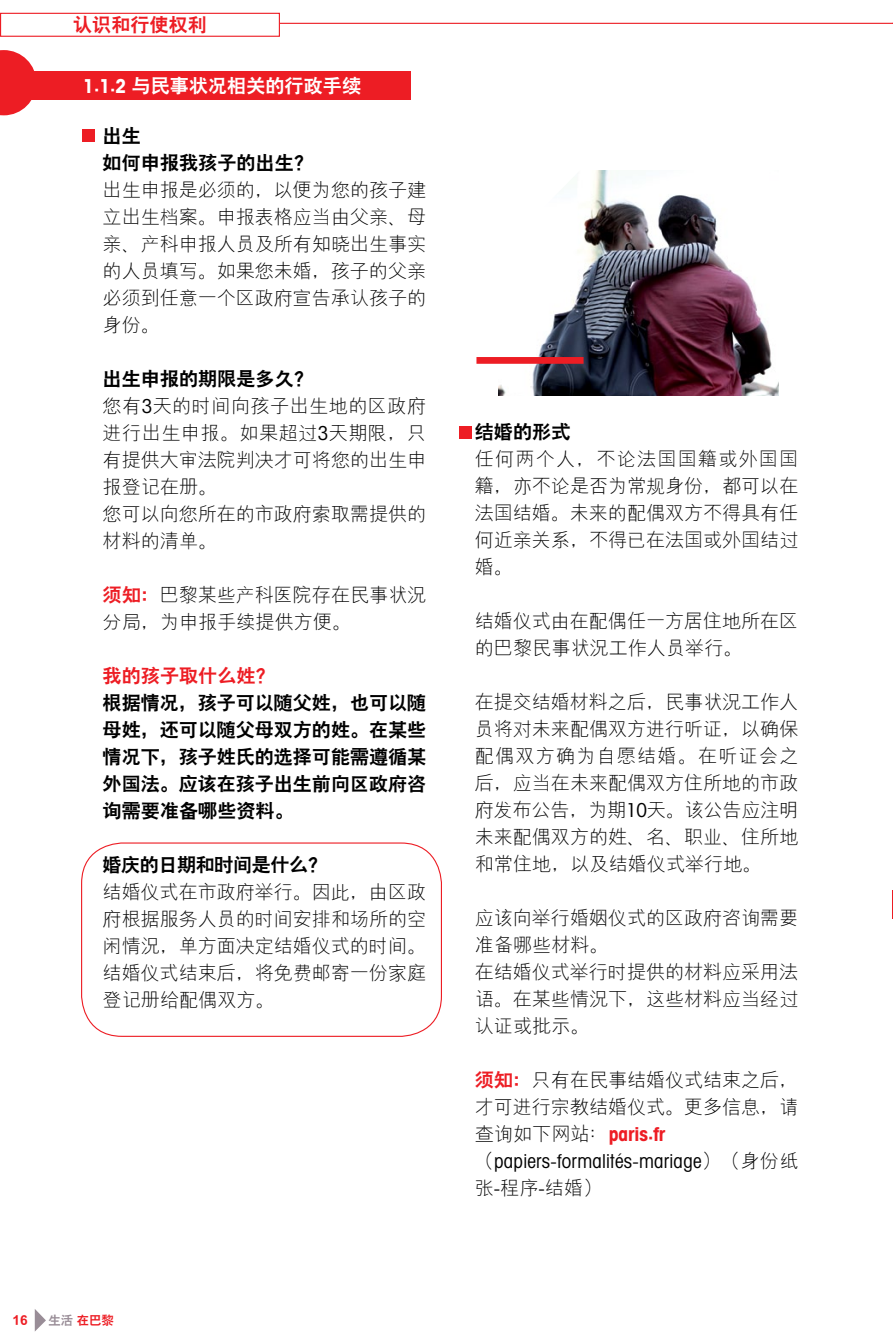
<style>
.page{position:relative;width:893px;height:1340px;background:#fff}
.page>*{position:absolute;margin:0;border:0;box-sizing:border-box;transform-origin:0 0}
.t1{font:300 19.12px/27px "M Hei GB";letter-spacing:-.005em;color:#000;text-align:justify}
.t2{font:800 19.12px/27px "C Hei 2 GB";letter-spacing:-.005em;color:#000}
.t3{font:condensed 19.12px "Avant Garde IT Cby BT";letter-spacing:.015em;color:#000}
.t4{font:800 19.12px "C Hei 2 GB";color:#fff}
.t5{font:800 19.12px "C Hei 2 GB";color:#ed1d24}
.t6{font:800 19.12px "C Hei 2 GB";letter-spacing:-.025em;color:#000}
.t7{font:800 13.5px "C Hei 2 GB";color:#ed1d24}
.t8{font:800 12.38px "C Hei 2 GB";color:#ed1d24}
.s1{font-family:"Avant Garde IT Cby BT";font-weight:700;font-stretch:condensed}
.s2{font-family:"Avant Garde IT Cby BT";font-weight:400;font-stretch:condensed}
.s3{font-family:"C Hei 2 GB";font-weight:800;color:#ed1d24}
.s4{color:#998d97}
.s5{font-family:"Avant Garde IT Cby BT";font-weight:700;font-stretch:condensed;color:#ed1d24}
.s6{font-family:"M Hei GB";font-weight:300;font-stretch:normal}
</style>
<div class="page">
<img style="left:498px;top:170px;width:280px;height:225px">
<svg style="left:498px;top:170px;width:101px;height:70px"></svg>
<div style="left:476px;top:357px;width:108px;height:7px;background:#ed1d24"></div>
<svg style="left:35px;top:1309px;width:11px;height:22px"></svg>
<svg style="left:0;top:50px;width:34px;height:65px"></svg>
<div style="left:83px;top:129px;width:12px;height:13px;background:#ed1d24"></div>
<div style="left:459px;top:426px;width:12px;height:12px;background:#ed1d24"></div>
<div style="left:1px;top:71px;width:409px;height:29px;background:#ed1d24"></div>
<div style="left:81px;top:842px;width:361px;height:194px;border:1px solid #ed1d24;border-radius:41px"></div>
<hr style="left:280px;top:23px;width:613px;height:1px;background:#ed1d24">
<div style="left:0;top:13px;width:280px;height:24px;border:1px solid #ed1d24"></div>
<svg style="left:892px;top:890px;width:1px;height:28px"></svg>
<p class="t5" style="left:73px;top:15px;width:135px">认识和行使权利</p>
<p class="t4" style="left:83px;top:76px;width:279px"><span class="s1">1</span>.<span class="s1">1</span>.<span class="s1">2</span> 与民事状况相关的行政手续</p>
<p class="t2" style="left:103px;top:124px;width:212px">出生<br>如何申报我孩子的出生？</p>
<p class="t1" style="left:103px;top:177px;width:325px">出生申报是必须的，以便为您的孩子建立出生档案。申报表格应当由父亲、母亲、产科申报人员及所有知晓出生事实的人员填写。如果您未婚，孩子的父亲必须到任意一个区政府宣告承认孩子的身份。</p>
<p class="t2" style="left:103px;top:367px;width:212px">出生申报的期限是多久？</p>
<p class="t1" style="left:103px;top:393px;width:325px;text-align:left">您有<span class="s2">3</span>天的时间向孩子出生地的区政府进行出生申报。如果超过<span class="s2">3</span>天期限，只有提供大审法院判决才可将您的出生申报登记在册。<br>您可以向您所在的市政府索取需提供的材料的清单。</p>
<p class="t1" style="left:103px;top:582px;width:325px"><span class="s3">须知：</span>巴黎某些产科医院存在民事状况分局，为申报手续提供方便。</p>
<p class="t5" style="left:103px;top:666px;width:174px">我的孩子取什么姓？</p>
<p class="t2" style="left:103px;top:691px;width:325px;text-align:justify">根据情况，孩子可以随父姓，也可以随母姓，还可以随父母双方的姓。在某些情况下，孩子姓氏的选择可能需遵循某外国法。应该在孩子出生前向区政府咨询需要准备哪些资料。</p>
<p class="t6" style="left:103px;top:855px;width:226px">婚庆的日期和时间是什么？</p>
<p class="t1" style="left:103px;top:879px;width:325px">结婚仪式在市政府举行。因此，由区政府根据服务人员的时间安排和场所的空闲情况，单方面决定结婚仪式的时间。结婚仪式结束后，将免费邮寄一份家庭登记册给配偶双方。</p>
<p class="t7" style="left:13px;top:1313px;width:17px">16</p>
<p class="t8" style="left:49px;top:1314px;width:67px"><span class="s4">生活</span> 在巴黎</p>
<p class="t2" style="left:475px;top:420px;width:97px">结婚的形式</p>
<p class="t1" style="left:475px;top:446px;width:325px">任何两个人，不论法国国籍或外国国籍，亦不论是否为常规身份，都可以在法国结婚。未来的配偶双方不得具有任何近亲关系，不得已在法国或外国结过婚。</p>
<p class="t1" style="left:475px;top:608px;width:325px">结婚仪式由在配偶任一方居住地所在区的巴黎民事状况工作人员举行。</p>
<p class="t1" style="left:475px;top:689px;width:325px">在提交结婚材料之后，民事状况工作人员将对未来配偶双方进行听证，以确保配偶双方确为自愿结婚。在听证会之后，应当在未来配偶双方住所地的市政府发布公告，为期<span class="s2">10</span>天。该公告应注明未来配偶双方的姓、名、职业、住所地和常住地，以及结婚仪式举行地。</p>
<p class="t1" style="left:475px;top:905px;width:325px;text-align:left">应该向举行婚姻仪式的区政府咨询需要准备哪些材料。<br>在结婚仪式举行时提供的材料应采用法语。在某些情况下，这些材料应当经过认证或批示。</p>
<p class="t1" style="left:475px;top:1067px;width:325px"><span class="s3">须知：</span>只有在民事结婚仪式结束之后，才可进行宗教结婚仪式。更多信息，请查询如下网站：<span class="s5">paris</span><span class="s3">.</span><span class="s5">fr</span></p>
<p class="t3" style="left:475px;top:1149px;width:325px"><span class="s6">（</span>papiers<span class="s6">-</span>formalités<span class="s6">-</span>mariage<span class="s6">）（身份纸</span></p>
<p class="t1" style="left:475px;top:1175px;width:129px">张-程序-结婚）</p>
</div>
